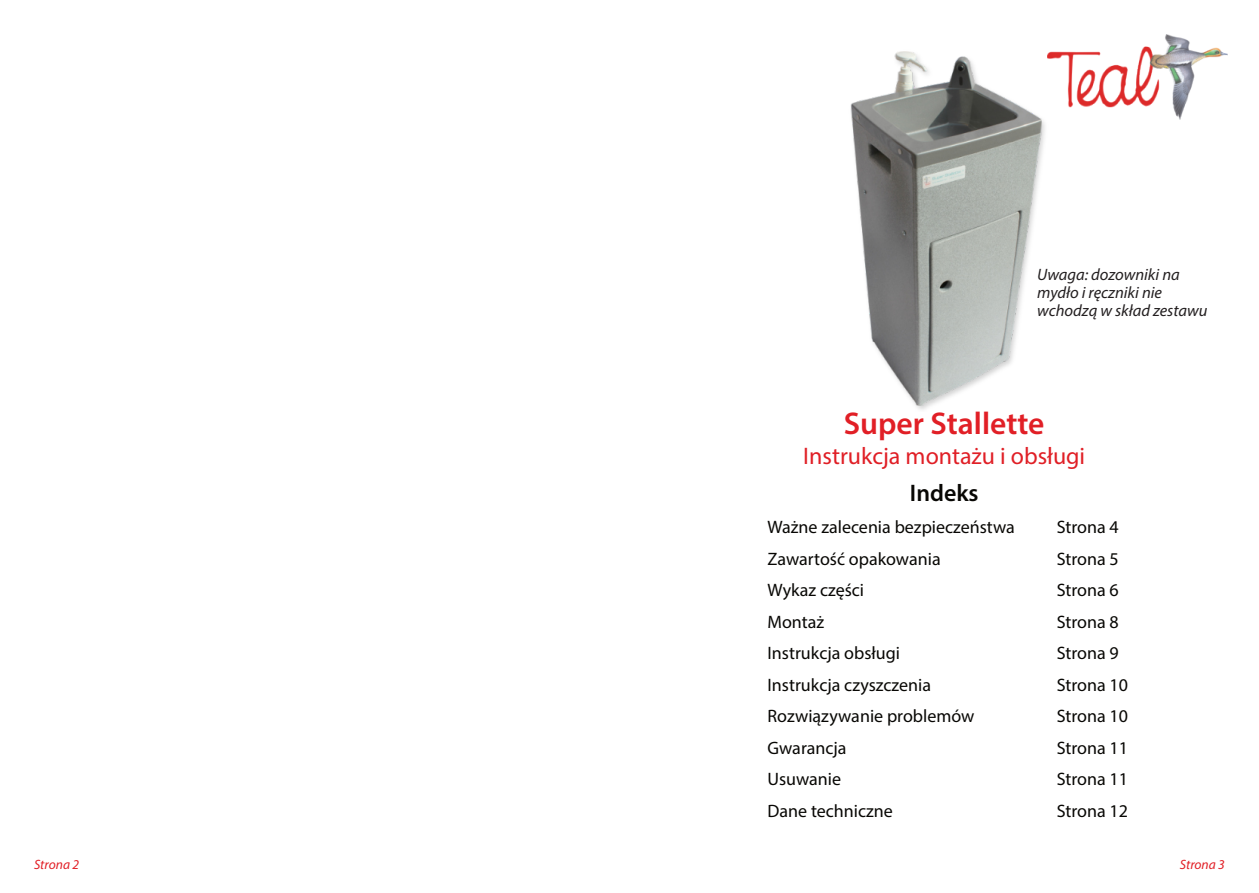
<style>
.page{position:relative;width:1259px;height:893px;background:#fff}
.page>*{position:absolute;margin:0;border:0;box-sizing:border-box;transform-origin:0 0}
.t1{font:600 31.5px "Myriad Pro";color:#e11f26}
.t2{font:24px "Myriad Pro";color:#e01f26}
.t3{font:600 24px "Myriad Pro";color:#080704}
.t4{font:18px "Myriad Pro";color:#080704}
.t5{font:italic 16.5px/18px "Myriad Pro";color:#231f20}
.t6{font:italic 13.5px "Myriad Pro";color:#e11f26}
</style>
<div class="page">
<img style="left:851px;top:52px;width:190px;height:353px">
<img style="left:1047px;top:34px;width:180px;height:85px">
<p class="t5" style="left:1037px;top:266px;width:172px">Uwaga: dozowniki na mydło i ręczniki nie wchodzą w skład zestawu</p>
<h1 class="t1" style="left:844px;top:410px;width:202px">Super Stallette</h1>
<h2 class="t2" style="left:803px;top:446px;width:283px">Instrukcja montażu i obsługi</h2>
<h2 class="t3" style="left:910px;top:483px;width:70px">Indeks</h2>
<p class="t4" style="left:767px;top:520px;width:249px">Ważne zalecenia bezpieczeństwa</p>
<p class="t4" style="left:1056px;top:520px;width:64px">Strona 4</p>
<p class="t4" style="left:767px;top:551px;width:175px">Zawartość opakowania</p>
<p class="t4" style="left:1056px;top:551px;width:64px">Strona 5</p>
<p class="t4" style="left:767px;top:583px;width:98px">Wykaz części</p>
<p class="t4" style="left:1056px;top:583px;width:64px">Strona 6</p>
<p class="t4" style="left:767px;top:614px;width:58px">Montaż</p>
<p class="t4" style="left:1056px;top:614px;width:64px">Strona 8</p>
<p class="t4" style="left:767px;top:646px;width:134px">Instrukcja obsługi</p>
<p class="t4" style="left:1056px;top:646px;width:64px">Strona 9</p>
<p class="t4" style="left:767px;top:677px;width:165px">Instrukcja czyszczenia</p>
<p class="t4" style="left:1056px;top:677px;width:73px">Strona 10</p>
<p class="t4" style="left:767px;top:709px;width:208px">Rozwiązywanie problemów</p>
<p class="t4" style="left:1056px;top:709px;width:73px">Strona 10</p>
<p class="t4" style="left:767px;top:740px;width:81px">Gwarancja</p>
<p class="t4" style="left:1056px;top:740px;width:73px">Strona 11</p>
<p class="t4" style="left:767px;top:772px;width:75px">Usuwanie</p>
<p class="t4" style="left:1056px;top:772px;width:73px">Strona 11</p>
<p class="t4" style="left:767px;top:803px;width:127px">Dane techniczne</p>
<p class="t4" style="left:1056px;top:803px;width:73px">Strona 12</p>
<p class="t6" style="left:34px;top:858px;width:47px">Strona 2</p>
<p class="t6" style="left:1179px;top:858px;width:47px">Strona 3</p>
</div>
